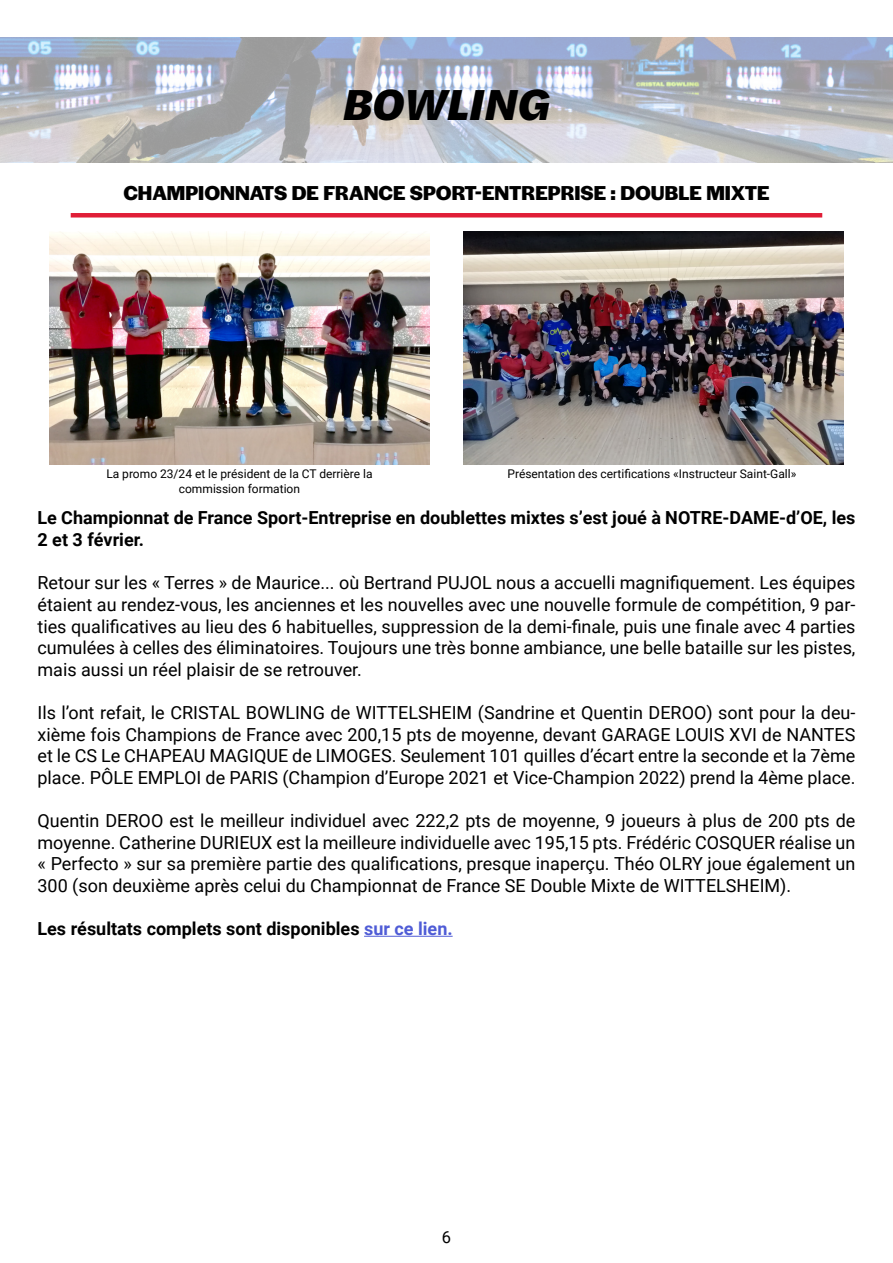
<style>
.page{position:relative;width:893px;height:1263px;background:#fff}
.page>*{position:absolute;margin:0;border:0;box-sizing:border-box;transform-origin:0 0}
.t1{font:italic 900 45px "Halyard Text";color:#000}
.t2{font:700 21px "Halyard Display";color:#000}
.t3{font:18px/21.6px "Roboto";color:#000;text-align:justify}
.t4{font:700 18px/21.6px "Roboto";color:#000}
.t5{font:16.5px "Roboto";color:#000}
.t6{font:12px/14.4px "Roboto";color:#000;text-align:center}
.s1{color:#4f5cd6}
</style>
<div class="page">
<img style="left:0;top:38px;width:893px;height:125px">
<hr style="left:71px;top:213px;width:751px;height:4px;background:#e01e37">
<img style="left:49px;top:232px;width:381px;height:232px">
<img style="left:463px;top:232px;width:381px;height:232px">
<hr style="left:364px;top:936px;width:89px;height:1px;background:#4f5cd6">
<h1 class="t1" style="left:343px;top:70px;width:209px">BOWLING</h1>
<p class="t2" style="left:123px;top:178px;width:648px">CHAMPIONNATS DE FRANCE SPORT-ENTREPRISE : DOUBLE MIXTE</p>
<p class="t6" style="left:106px;top:467px;width:268px">La promo 23/24 et le président de la CT derrière la commission formation</p>
<p class="t6" style="left:507px;top:467px;width:290px">Présentation des certifications «Instructeur Saint-Gall»</p>
<p class="t4" style="left:38px;top:507px;width:819px">Le Championnat de France Sport-Entreprise en doublettes mixtes s’est joué à NOTRE-DAME-d’OE, les<br>2 et 3 février.</p>
<p class="t3" style="left:38px;top:571px;width:819px">Retour sur les « Terres » de Maurice... où Bertrand PUJOL nous a accuelli magnifiquement. Les équipes étaient au rendez-vous, les anciennes et les nouvelles avec une nouvelle formule de compétition, 9 par&shy;ties qualificatives au lieu des 6 habituelles, suppression de la demi-finale, puis une finale avec 4 parties cumulées à celles des éliminatoires. Toujours une très bonne ambiance, une belle bataille sur les pistes, mais aussi un réel plaisir de se retrouver.</p>
<p class="t3" style="left:38px;top:701px;width:819px">Ils l’ont refait, le CRISTAL BOWLING de WITTELSHEIM (Sandrine et Quentin DEROO) sont pour la deu&shy;xième fois Champions de France avec 200,15 pts de moyenne, devant GARAGE LOUIS XVI de NANTES et le CS Le CHAPEAU MAGIQUE de LIMOGES. Seulement 101 quilles d’écart entre la seconde et la 7ème place. PÔLE EMPLOI de PARIS (Champion d’Europe 2021 et Vice-Champion 2022) prend la 4ème place.</p>
<p class="t3" style="left:38px;top:809px;width:819px">Quentin DEROO est le meilleur individuel avec 222,2 pts de moyenne, 9 joueurs à plus de 200 pts de moyenne. Catherine DURIEUX est la meilleure individuelle avec 195,15 pts. Frédéric COSQUER réalise un « Perfecto » sur sa première partie des qualifications, presque inaperçu. Théo OLRY joue également un 300 (son deuxième après celui du Championnat de France SE Double Mixte de WITTELSHEIM).</p>
<p class="t4" style="left:38px;top:917px;width:417px">Les résultats complets sont disponibles <span class="s1">sur ce lien.</span></p>
<p class="t5" style="left:442px;top:1225px;width:11px">6</p>
</div>
